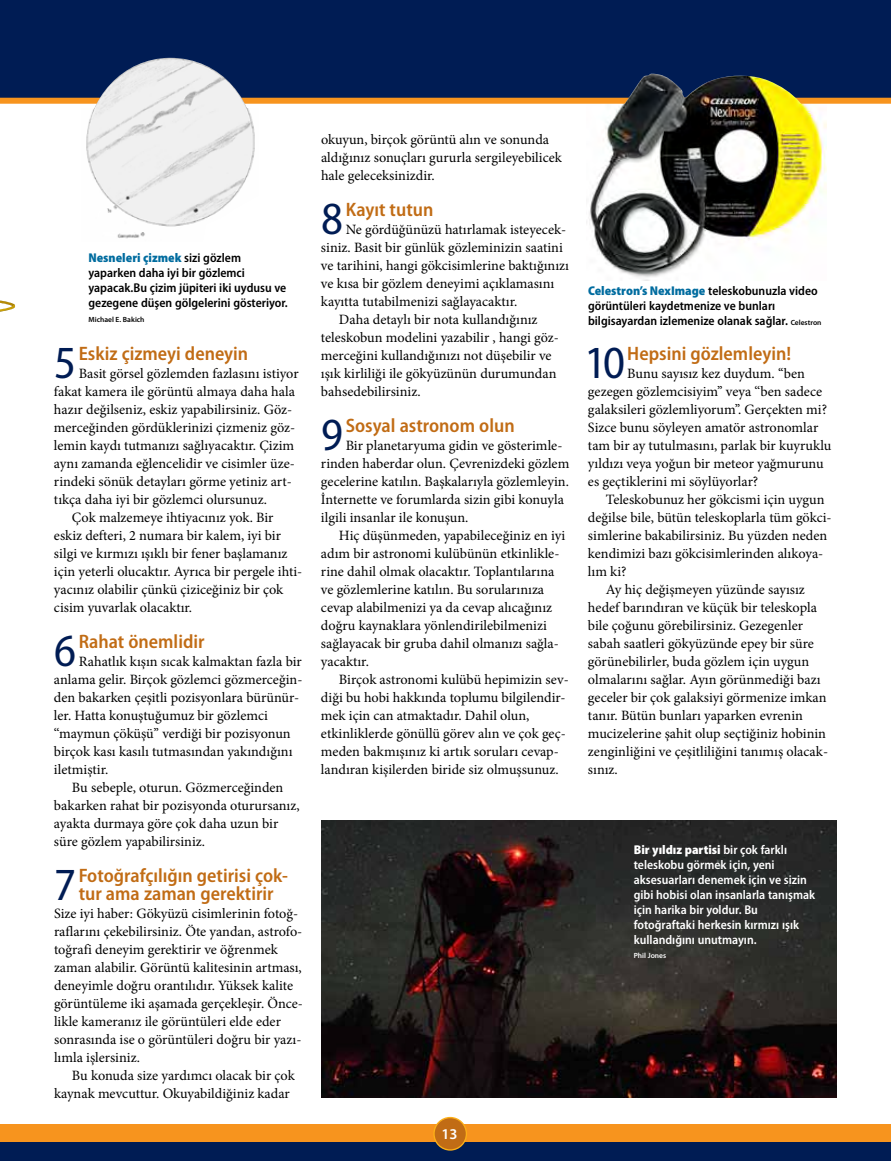
<style>
.page{position:relative;width:891px;height:1161px;background:#fff}
.page>*{position:absolute;margin:0;border:0;box-sizing:border-box;transform-origin:0 0}
.t1{font:semi-condensed 46.2px "Myriad Pro";color:#001c54}
.t2{font:600 semi-condensed 19.5px/18px "Myriad Pro";color:#c16c15}
.t3{font:600 15px "Myriad Pro";color:#fff}
.t4{font:14.25px/18px "Minion Pro";color:#000}
.t5{font:600 semi-condensed 12.75px/15px "Myriad Pro";color:#000}
.t6{font:600 semi-condensed 12.75px/15px "Myriad Pro";color:#fff}
.t7{font:600 7.5px "Myriad Pro";color:#000}
.t8{font:600 7.5px "Myriad Pro";color:#fff}
.s1{font-weight:900;color:#006c9f}
.s2{font-stretch:normal;font-size:7.5px}
.s3{font-weight:900}
</style>
<div class="page">
<svg style="left:0;top:300px;width:15px;height:12px"></svg>
<div style="left:0;top:0;width:891px;height:104px;background:#001c54"></div>
<img style="left:117px;top:232px;width:28px;height:7px">
<img style="left:321px;top:820px;width:516px;height:278px">
<img style="left:86px;top:58px;width:171px;height:169px">
<img style="left:591px;top:73px;width:231px;height:202px">
<div style="left:0;top:1138px;width:891px;height:23px;background:#001c54"></div>
<div style="left:0;top:1124px;width:891px;height:18px;background:#f7941e"></div>
<div style="left:434px;top:1118px;width:32px;height:32px;background:#c16c15;border-radius:50%"></div>
<div style="left:433px;top:1117px;width:34px;height:34px;border:1px solid #fcaf17;border-radius:50%"></div>
<p class="t5" style="left:88px;top:250px;width:201px"><span class="s1">Nesneleri çizmek</span> sizi gözlem yaparken daha iyi bir gözlemci yapacak.Bu çizim jüpiteri iki uydusu ve gezegene düşen gölgelerini gösteriyor.</p>
<p class="t7" style="left:88px;top:314px;width:58px">Michael E. Bakich</p>
<h1 class="t1" style="left:54px;top:338px;width:23px">5</h1>
<h2 class="t2" style="left:79px;top:345px;width:171px">Eskiz çizmeyi deneyin</h2>
<p class="t4" style="left:79px;top:365px;width:221px">Basit görsel gözlemden fazlasını istiyor</p>
<p class="t4" style="left:54px;top:383px;width:243px">fakat kamera ile görüntü almaya daha hala</p>
<p class="t4" style="left:54px;top:401px;width:240px">hazır değilseniz, eskiz yapabilirsiniz. Göz-</p>
<p class="t4" style="left:54px;top:419px;width:243px">merceğinden gördüklerinizi çizmeniz göz-</p>
<p class="t4" style="left:54px;top:437px;width:242px">lemin kaydı tutmanızı sağlıyacaktır. Çizim</p>
<p class="t4" style="left:54px;top:455px;width:242px">aynı zamanda eğlencelidir ve cisimler üze-</p>
<p class="t4" style="left:54px;top:473px;width:239px">rindeki sönük detayları görme yetiniz art-</p>
<p class="t4" style="left:54px;top:491px;width:214px">tıkça daha iyi bir gözlemci olursunuz.</p>
<p class="t4" style="left:72px;top:509px;width:203px">Çok malzemeye ihtiyacınız yok. Bir</p>
<p class="t4" style="left:54px;top:526px;width:229px">eskiz defteri, 2 numara bir kalem, iyi bir</p>
<p class="t4" style="left:54px;top:544px;width:235px">silgi ve kırmızı ışıklı bir fener başlamanız</p>
<p class="t4" style="left:54px;top:562px;width:250px">için yeterli olucaktır. Ayrıca bir pergele ihti-</p>
<p class="t4" style="left:54px;top:580px;width:231px">yacınız olabilir çünkü çiziceğiniz bir çok</p>
<p class="t4" style="left:54px;top:598px;width:140px">cisim yuvarlak olacaktır.</p>
<h1 class="t1" style="left:54px;top:626px;width:23px">6</h1>
<h2 class="t2" style="left:79px;top:633px;width:127px">Rahat önemlidir</h2>
<p class="t4" style="left:54px;top:653px;width:250px;text-indent:25px">Rahatlık kışın sıcak kalmaktan fazla bir anlama gelir. Birçok gözlemci gözmerceğin&shy;den bakarken çeşitli pozisyonlara bürünür&shy;ler. Hatta konuştuğumuz bir gözlemci ‘‘maymun çöküşü’’ verdiği bir pozisyonun birçok kası kasılı tutmasından yakındığını iletmiştir.</p>
<p class="t4" style="left:54px;top:779px;width:247px;text-indent:18px">Bu sebeple, oturun. Gözmerceğinden bakarken rahat bir pozisyonda oturursanız, ayakta durmaya göre çok daha uzun bir süre gözlem yapabilirsiniz.</p>
<h1 class="t1" style="left:54px;top:860px;width:23px">7</h1>
<h2 class="t2" style="left:79px;top:867px;width:211px">Fotoğrafçılığın getirisi çok&shy;tur ama zaman gerektirir</h2>
<p class="t4" style="left:54px;top:905px;width:251px">Size iyi haber: Gökyüzü cisimlerinin fotoğ&shy;raflarını çekebilirsiniz. Öte yandan, astrofo&shy;toğrafi deneyim gerektirir ve öğrenmek zaman alabilir. Görüntü kalitesinin artması, deneyimle doğru orantılıdır. Yüksek kalite görüntüleme iki aşamada gerçekleşir. Önce&shy;likle kameranız ile görüntüleri elde eder sonrasında ise o görüntüleri doğru bir yazı&shy;lımla işlersiniz.</p>
<p class="t4" style="left:54px;top:1066px;width:242px;text-indent:18px">Bu konuda size yardımcı olacak bir çok kaynak mevcuttur. Okuyabildiğiniz kadar</p>
<p class="t4" style="left:321px;top:131px;width:242px">okuyun, birçok görüntü alın ve sonunda aldığınız sonuçları gururla sergileyebilicek hale geleceksinizdir.</p>
<h1 class="t1" style="left:321px;top:194px;width:23px">8</h1>
<h2 class="t2" style="left:346px;top:201px;width:89px">Kayıt tutun</h2>
<p class="t4" style="left:346px;top:221px;width:222px">Ne gördüğünüzü hatırlamak isteyecek-</p>
<p class="t4" style="left:321px;top:239px;width:243px">siniz. Basit bir günlük gözleminizin saatini</p>
<p class="t4" style="left:321px;top:257px;width:250px">ve tarihini, hangi gökcisimlerine baktığınızı</p>
<p class="t4" style="left:321px;top:275px;width:235px">ve kısa bir gözlem deneyimi açıklamasını</p>
<p class="t4" style="left:321px;top:293px;width:198px">kayıtta tutabilmenizi sağlayacaktır.</p>
<p class="t4" style="left:339px;top:311px;width:200px">Daha detaylı bir nota kullandığınız</p>
<p class="t4" style="left:321px;top:329px;width:239px">teleskobun modelini yazabilir , hangi göz-</p>
<p class="t4" style="left:321px;top:347px;width:232px">merceğini kullandığınızı not düşebilir ve</p>
<p class="t4" style="left:321px;top:365px;width:237px">ışık kirliliği ile gökyüzünün durumundan</p>
<p class="t4" style="left:321px;top:382px;width:101px">bahsedebilirsiniz.</p>
<h1 class="t1" style="left:321px;top:410px;width:23px">9</h1>
<h2 class="t2" style="left:346px;top:417px;width:170px">Sosyal astronom olun</h2>
<p class="t4" style="left:321px;top:437px;width:250px;text-indent:25px">Bir planetaryuma gidin ve gösterimle&shy;rinden haberdar olun. Çevrenizdeki gözlem gecelerine katılın. Başkalarıyla gözlemleyin.<br>İnternette ve forumlarda sizin gibi konuyla ilgili insanlar ile konuşun.</p>
<p class="t4" style="left:321px;top:527px;width:246px;text-indent:18px">Hiç düşünmeden, yapabileceğiniz en iyi adım bir astronomi kulübünün etkinlikle&shy;rine dahil olmak olacaktır. Toplantılarına ve gözlemlerine katılın. Bu sorularınıza cevap alabilmenizi ya da cevap alıcağınız doğru kaynaklara yönlendirilebilmenizi sağlayacak bir gruba dahil olmanızı sağla&shy;yacaktır.</p>
<p class="t4" style="left:321px;top:670px;width:249px;text-indent:18px">Birçok astronomi kulübü hepimizin sev&shy;diği bu hobi hakkında toplumu bilgilendir&shy;mek için can atmaktadır. Dahil olun, etkinliklerde gönüllü görev alın ve çok geç&shy;meden bakmışınız ki artık soruları cevap&shy;landıran kişilerden biride siz olmuşsunuz.</p>
<p class="t3" style="left:442px;top:1125px;width:18px">13</p>
<p class="t5" style="left:588px;top:283px;width:235px"><span class="s1">Celestron’s NexImage</span> teleskobunuzla video görüntüleri kaydetmenize ve bunları bilgisayardan izlemenize olanak sağlar. <span class="s2">Celestron</span></p>
<h1 class="t1" style="left:585px;top:338px;width:42px">10</h1>
<h2 class="t2" style="left:627px;top:345px;width:165px">Hepsini gözlemleyin!</h2>
<p class="t4" style="left:588px;top:365px;width:245px;text-indent:39px">Bunu sayısız kez duydum. ‘‘ben gezegen gözlemcisiyim’’ veya ‘‘ben sadece galaksileri gözlemliyorum’’. Gerçekten mi?<br>Sizce bunu söyleyen amatör astronomlar tam bir ay tutulmasını, parlak bir kuyruklu yıldızı veya yoğun bir meteor yağmurunu es geçtiklerini mi söylüyorlar?</p>
<p class="t4" style="left:606px;top:491px;width:220px">Teleskobunuz her gökcismi için uygun</p>
<p class="t4" style="left:588px;top:509px;width:245px">değilse bile, bütün teleskoplarla tüm gökci-</p>
<p class="t4" style="left:588px;top:526px;width:241px">simlerine bakabilirsiniz. Bu yüzden neden</p>
<p class="t4" style="left:588px;top:544px;width:237px">kendimizi bazı gökcisimlerinden alıkoya-</p>
<p class="t4" style="left:588px;top:562px;width:40px">lım ki?</p>
<p class="t4" style="left:606px;top:580px;width:200px">Ay hiç değişmeyen yüzünde sayısız</p>
<p class="t4" style="left:588px;top:598px;width:230px">hedef barındıran ve küçük bir teleskopla</p>
<p class="t4" style="left:588px;top:616px;width:217px">bile çoğunu görebilirsiniz. Gezegenler</p>
<p class="t4" style="left:588px;top:634px;width:227px">sabah saatleri gökyüzünde epey bir süre</p>
<p class="t4" style="left:588px;top:652px;width:223px">görünebilirler, buda gözlem için uygun</p>
<p class="t4" style="left:588px;top:670px;width:234px">olmalarını sağlar. Ayın görünmediği bazı</p>
<p class="t4" style="left:588px;top:688px;width:240px">geceler bir çok galaksiyi görmenize imkan</p>
<p class="t4" style="left:588px;top:706px;width:217px">tanır. Bütün bunları yaparken evrenin</p>
<p class="t4" style="left:588px;top:724px;width:240px">mucizelerine şahit olup seçtiğiniz hobinin</p>
<p class="t4" style="left:588px;top:742px;width:242px">zenginliğini ve çeşitliliğini tanımış olacak-</p>
<p class="t4" style="left:588px;top:760px;width:31px">sınız.</p>
<p class="t6" style="left:634px;top:843px;width:183px"><span class="s3">Bir yıldız partisi</span> bir çok farklı teleskobu görmek için, yeni aksesuarları denemek için ve sizin gibi hobisi olan insanlarla tanışmak için harika bir yoldur. Bu fotoğraftaki herkesin kırmızı ışık kullandığını unutmayın.</p>
<p class="t8" style="left:634px;top:950px;width:34px">Phil Jones</p>
</div>
